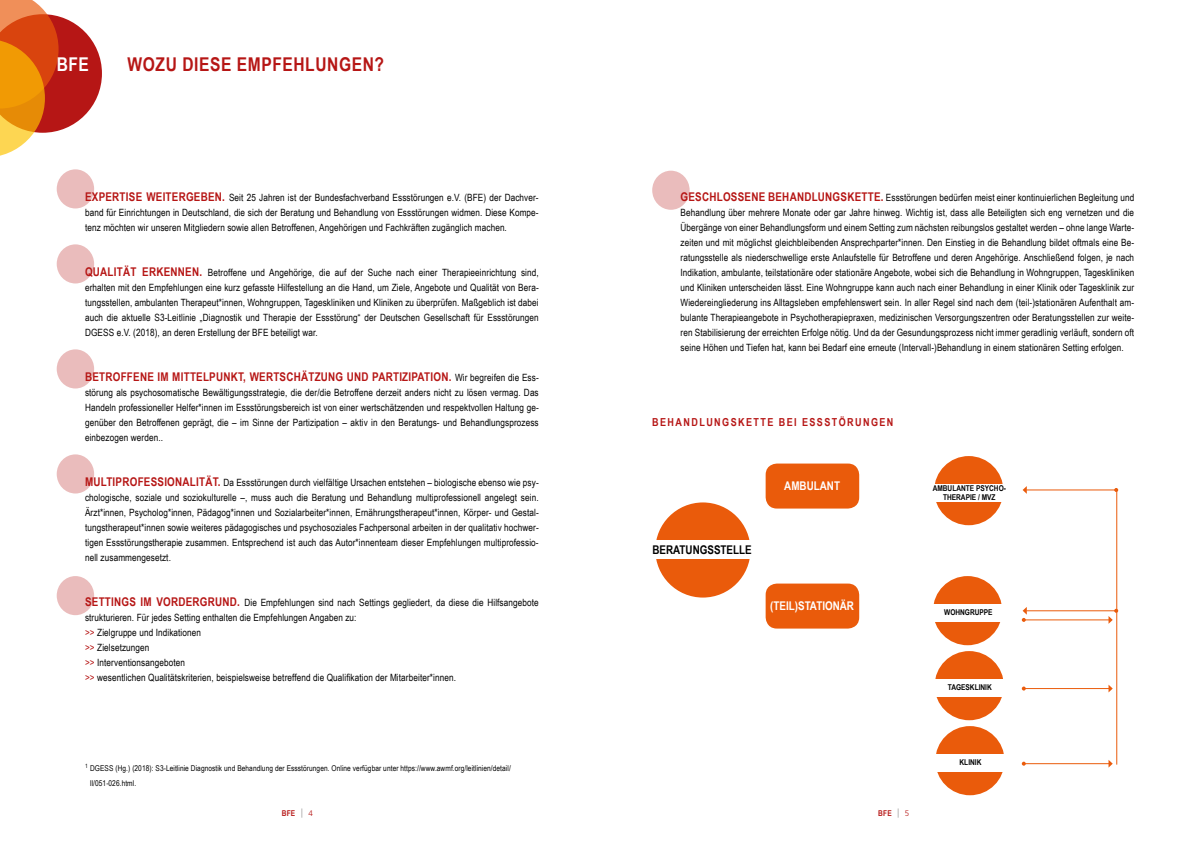
<style>
.page{position:relative;width:1191px;height:842px;background:#fff}
.page>*{position:absolute;margin:0;border:0;box-sizing:border-box;transform-origin:0 0}
.t1{font:700 19px "Arial Narrow";letter-spacing:.03em;color:#b61615}
.t2{font:700 19px "Arial Narrow";color:#fff}
.t3{font:700 12px "Arial Narrow";letter-spacing:.02em;color:#b61615}
.t4{font:700 12px "Arial Narrow";color:#fff}
.t5{font:700 12px "Arial Narrow";color:#000}
.t6{font:700 11px "Arial Narrow";letter-spacing:.13em;color:#b61615}
.t7{font:10px/15px "Arial Narrow";letter-spacing:.01em;color:#000;text-align:justify}
.t8{font:8px/15px "Arial Narrow";letter-spacing:.01em;color:#000}
.t9{font:700 8px/9.6px "Arial Narrow";color:#000;text-align:center}
.t10{font:700 8px "Arial Narrow";letter-spacing:.03em;color:#b61615}
.s1{font-weight:700;font-size:12px;color:#b61615}
.s2{font-weight:400;font-size:10px;color:#000}
.s3{color:#b61615}
.s4{font-family:"Agfa Rotis Sans Serif";font-weight:400;font-size:9px;color:#706f6f}
.s5{font-family:"Frutiger LT Std";font-weight:300}
</style>
<div class="page">
<svg style="left:0;top:0;width:102px;height:156px"></svg>
<div style="left:57px;top:169px;width:37px;height:39px;background:#eabcbc;border-radius:50%"></div>
<div style="left:57px;top:244px;width:37px;height:39px;background:#eabcbc;border-radius:50%"></div>
<div style="left:57px;top:349px;width:37px;height:39px;background:#eabcbc;border-radius:50%"></div>
<div style="left:57px;top:454px;width:37px;height:39px;background:#eabcbc;border-radius:50%"></div>
<div style="left:57px;top:576px;width:37px;height:39px;background:#eabcbc;border-radius:50%"></div>
<div style="left:652px;top:171px;width:37px;height:39px;background:#eabcbc;border-radius:50%"></div>
<div style="left:655px;top:502px;width:95px;height:95px;background:#ea5b0b;border-radius:50%"></div>
<div style="left:652px;top:540px;width:100px;height:19px;background:#fff"></div>
<div style="left:934px;top:456px;width:69px;height:69px;background:#ea5b0b;border-radius:50%"></div>
<div style="left:922px;top:483px;width:94px;height:18px;background:#fff"></div>
<hr style="left:1023px;top:619px;width:86px;height:1px;background:#ea5b0b">
<div style="left:934px;top:651px;width:69px;height:69px;background:#ea5b0b;border-radius:50%"></div>
<div style="left:923px;top:678px;width:93px;height:18px;background:#fff"></div>
<div style="left:935px;top:726px;width:69px;height:69px;background:#ea5b0b;border-radius:50%"></div>
<div style="left:923px;top:753px;width:94px;height:18px;background:#fff"></div>
<hr style="left:1116px;top:490px;width:1px;height:275px;background:#ea5b0b">
<div style="left:933px;top:576px;width:69px;height:69px;background:#ea5b0b;border-radius:50%"></div>
<div style="left:933px;top:603px;width:70px;height:18px;background:#fff"></div>
<hr style="left:1026px;top:489px;width:90px;height:1px;background:#ea5b0b">
<svg style="left:1022px;top:487px;width:4px;height:6px"></svg>
<svg style="left:1114px;top:488px;width:4px;height:4px"></svg>
<div style="left:765px;top:464px;width:94px;height:45px;background:#ea5b0b;border-radius:11px"></div>
<div style="left:765px;top:584px;width:94px;height:45px;background:#ea5b0b;border-radius:11px"></div>
<hr style="left:1026px;top:610px;width:90px;height:1px;background:#ea5b0b">
<svg style="left:1021px;top:607px;width:5px;height:15px"></svg>
<svg style="left:1108px;top:609px;width:10px;height:15px"></svg>
<hr style="left:1023px;top:688px;width:86px;height:1px;background:#ea5b0b">
<svg style="left:1021px;top:686px;width:4px;height:4px"></svg>
<svg style="left:1108px;top:685px;width:4px;height:7px"></svg>
<hr style="left:1023px;top:763px;width:86px;height:1px;background:#ea5b0b">
<svg style="left:1021px;top:762px;width:4px;height:4px"></svg>
<svg style="left:1108px;top:760px;width:4px;height:7px"></svg>
<h1 class="t2" style="left:57px;top:49px;width:34px">BFE</h1>
<h1 class="t1" style="left:128px;top:49px;width:258px">WOZU DIESE EMPFEHLUNGEN?</h1>
<p class="t7" style="left:85px;top:190px;width:455px"><span class="s1">EXPERTISE WEITERGEBEN.</span> Seit 25 Jahren ist der Bundesfachverband Essstörungen e.V. (BFE) der Dachver&shy;band für Einrichtungen in Deutschland, die sich der Beratung und Behandlung von Essstörungen widmen. Diese Kompe&shy;tenz möchten wir unseren Mitgliedern sowie allen Betroffenen, Angehörigen und Fachkräften zugänglich machen.</p>
<p class="t7" style="left:85px;top:265px;width:455px"><span class="s1">QUALITÄT ERKENNEN.</span> Betroffene und Angehörige, die auf der Suche nach einer Therapieeinrichtung sind, erhalten mit den Empfehlungen eine kurz gefasste Hilfestellung an die Hand, um Ziele, Angebote und Qualität von Bera&shy;tungsstellen, ambulanten Therapeut*innen, Wohngruppen, Tageskliniken und Kliniken zu überprüfen. Maßgeblich ist dabei auch die aktuelle S3-Leitlinie „Diagnostik und Therapie der Essstörung“ der Deutschen Gesellschaft für Essstörungen DGESS e.V. (2018), an deren Erstellung der BFE beteiligt war.</p>
<p class="t3" style="left:85px;top:368px;width:455px">BETROFFENE IM MITTELPUNKT, WERTSCHÄTZUNG UND PARTIZIPATION. <span class="s2">Wir begreifen die Ess-</span></p>
<p class="t7" style="left:85px;top:385px;width:455px">störung als psychosomatische Bewältigungsstrategie, die der/die Betroffene derzeit anders nicht zu lösen vermag. Das Handeln professioneller Helfer*innen im Essstörungsbereich ist von einer wertschätzenden und respektvollen Haltung ge&shy;genüber den Betroffenen geprägt, die – im Sinne der Partizipation – aktiv in den Beratungs- und Behandlungsprozess einbezogen werden..</p>
<p class="t7" style="left:85px;top:475px;width:455px"><span class="s1">MULTIPROFESSIONALITÄT.</span> Da Essstörungen durch vielfältige Ursachen entstehen – biologische ebenso wie psy&shy;chologische, soziale und soziokulturelle –, muss auch die Beratung und Behandlung multiprofessionell angelegt sein.<br>Ärzt*innen, Psycholog*innen, Pädagog*innen und Sozialarbeiter*innen, Ernährungstherapeut*innen, Körper- und Gestal&shy;tungstherapeut*innen sowie weiteres pädagogisches und psychosoziales Fachpersonal arbeiten in der qualitativ hochwer&shy;tigen Essstörungstherapie zusammen. Entsprechend ist auch das Autor*innenteam dieser Empfehlungen multiprofessio&shy;nell zusammengesetzt.</p>
<p class="t7" style="left:85px;top:595px;width:455px;text-align:left"><span class="s1">SETTINGS IM VORDERGRUND.</span> Die Empfehlungen sind nach Settings gegliedert, da diese die Hilfsangebote strukturieren. Für jedes Setting enthalten die Empfehlungen Angaben zu:<br><span class="s3">&gt;&gt;</span> Zielgruppe und Indikationen<br><span class="s3">&gt;&gt;</span> Zielsetzungen<br><span class="s3">&gt;&gt;</span> Interventionsangeboten<br><span class="s3">&gt;&gt;</span> wesentlichen Qualitätskriterien, beispielsweise betreffend die Qualifikation der Mitarbeiter*innen.</p>
<p class="t8" style="left:90px;top:760px;width:422px;text-indent:-5px"><sup>1</sup> DGESS (Hg.) (2018): S3-Leitlinie Diagnostik und Behandlung der Essstörungen. Online verfügbar unter https://www.awmf.org/leitlinien/detail/ ll/051-026.html.</p>
<p class="t7" style="left:680px;top:190px;width:455px"><span class="s1">GESCHLOSSENE BEHANDLUNGSKETTE.</span> Essstörungen bedürfen meist einer kontinuierlichen Begleitung und Behandlung über mehrere Monate oder gar Jahre hinweg. Wichtig ist, dass alle Beteiligten sich eng vernetzen und die Übergänge von einer Behandlungsform und einem Setting zum nächsten reibungslos gestaltet werden – ohne lange Warte&shy;zeiten und mit möglichst gleichbleibenden Ansprechparter*innen. Den Einstieg in die Behandlung bildet oftmals eine Be&shy;ratungsstelle als niederschwellige erste Anlaufstelle für Betroffene und deren Angehörige. Anschließend folgen, je nach Indikation, ambulante, teilstationäre oder stationäre Angebote, wobei sich die Behandlung in Wohngruppen, Tageskliniken und Kliniken unterscheiden lässt. Eine Wohngruppe kann auch nach einer Behandlung in einer Klinik oder Tagesklinik zur Wiedereingliederung ins Alltagsleben empfehlenswert sein. In aller Regel sind nach dem (teil-)stationären Aufenthalt am&shy;bulante Therapieangebote in Psychotherapiepraxen, medizinischen Versorgungszentren oder Beratungsstellen zur weite&shy;ren Stabilisierung der erreichten Erfolge nötig. Und da der Gesundungsprozess nicht immer geradlinig verläuft, sondern oft seine Höhen und Tiefen hat, kann bei Bedarf eine erneute (Intervall-)Behandlung in einem stationären Setting erfolgen.</p>
<p class="t6" style="left:652px;top:414px;width:243px">BEHANDLUNGSKETTE BEI ESSSTÖRUNGEN</p>
<p class="t4" style="left:784px;top:477px;width:57px">AMBULANT</p>
<p class="t5" style="left:652px;top:541px;width:101px">BERATUNGSSTELLE</p>
<p class="t4" style="left:770px;top:597px;width:85px">(TEIL)STATIONÄR</p>
<p class="t9" style="left:932px;top:483px;width:75px">AMBULANTE PSYCHO-<br>THERAPIE / MVZ</p>
<p class="t9" style="left:944px;top:607px;width:50px">WOHNGRUPPE</p>
<p class="t9" style="left:947px;top:682px;width:45px">TAGESKLINIK</p>
<p class="t9" style="left:959px;top:757px;width:23px">KLINIK</p>
<p class="t10" style="left:282px;top:807px;width:33px">BFE <span class="s4">|</span> <span class="s5">4</span></p>
<p class="t10" style="left:878px;top:807px;width:33px">BFE <span class="s4">|</span> <span class="s5">5</span></p>
</div>
